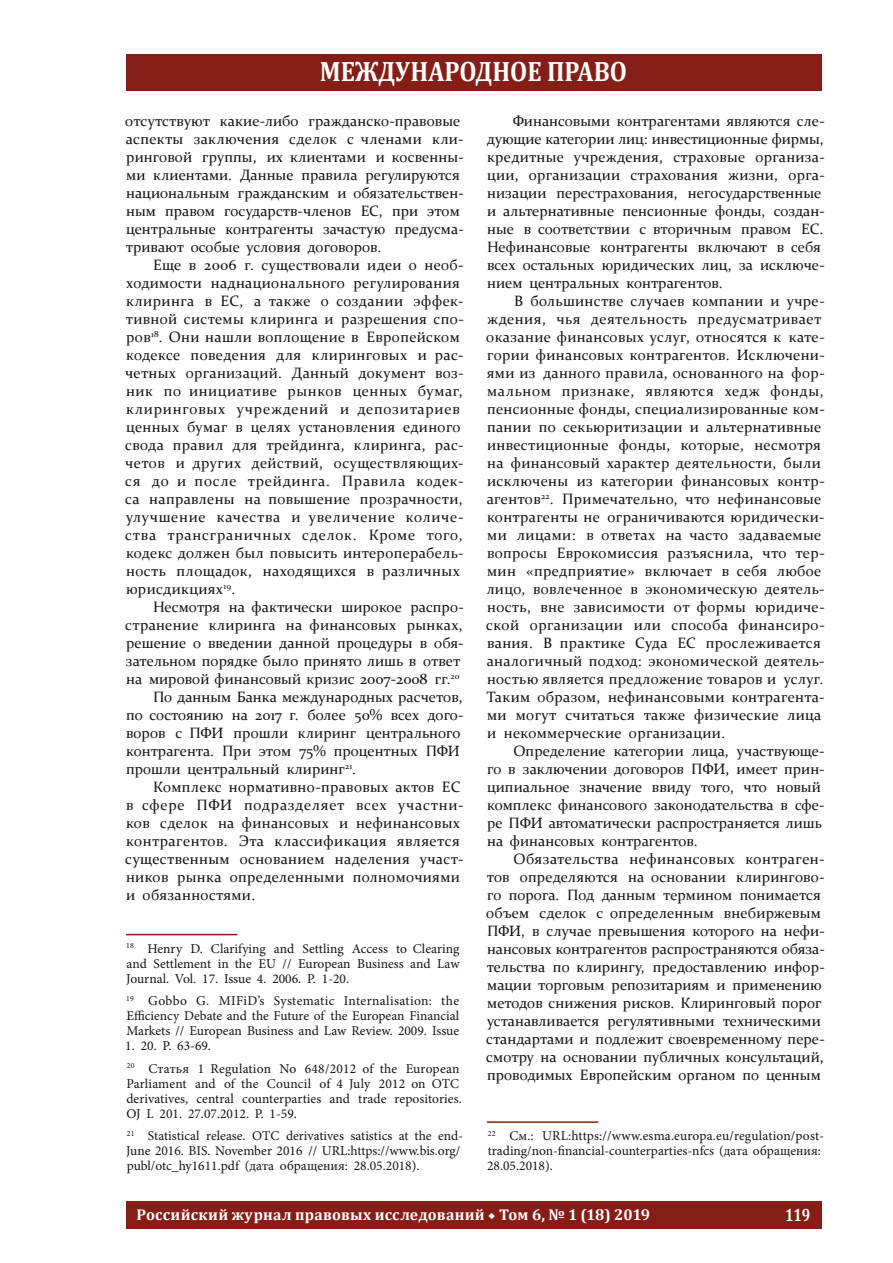
<style>
.page{position:relative;width:893px;height:1263px;background:#fff}
.page>*{position:absolute;margin:0;border:0;box-sizing:border-box;transform-origin:0 0}
.t1{font:700 28.2px "Cambria";color:#fff;scale:.88 1}
.t2{font:700 17.85px "Cambria";color:#fff;scale:.8 1}
.t3{font:700 15.6px "Cambria";letter-spacing:.015em;color:#fff}
.t4{font:15px/18px "Constantia";letter-spacing:.01em;color:#131413}
.t5{font:15px "Constantia";letter-spacing:.03em;color:#131413}
.t6{font:15px "Constantia";letter-spacing:.05em;color:#131413}
.t7{font:13.5px/15px "Minion Pro";color:#131413}
.s1{font-family:"Minion Pro"}
</style>
<div class="page">
<div style="left:126px;top:54px;width:695px;height:36px;background:#851e17"></div>
<div style="left:126px;top:1202px;width:695px;height:27px;background:#851e17"></div>
<hr style="left:126px;top:934px;width:111px;height:1px;background:#851e17">
<hr style="left:487px;top:1121px;width:111px;height:2px;background:#851e17">
<h1 class="t1" style="left:320px;top:51px;width:350px">МЕЖДУНАРОДНОЕ ПРАВО</h1>
<p class="t4" style="left:125px;top:111px;width:340px">отсутствуют какие-либо гражданско-правовые аспекты заключения сделок с членами кли&shy;ринговой группы, их клиентами и косвенны&shy;ми клиентами. Данные правила регулируются национальным гражданским и обязательствен&shy;ным правом государств-членов ЕС, при этом центральные контрагенты зачастую предусма&shy;тривают особые условия договоров.</p>
<p class="t4" style="left:125px;top:255px;width:340px;text-indent:28px">Еще в 2006 г. существовали идеи о необ&shy;ходимости наднационального регулирования клиринга в ЕС, а также о создании эффек&shy;тивной системы клиринга и разрешения спо&shy;ров<sup>18</sup>. Они нашли воплощение в Европейском кодексе поведения для клиринговых и рас&shy;четных организаций. Данный документ воз&shy;ник по инициативе рынков ценных бумаг, клиринговых учреждений и депозитариев ценных бумаг в целях установления единого свода правил для трейдинга, клиринга, рас&shy;четов и других действий, осуществляющих&shy;ся до и после трейдинга. Правила кодек&shy;са направлены на повышение прозрачности, улучшение качества и увеличение количе&shy;ства трансграничных сделок. Кроме того, кодекс должен был повысить интероперабель&shy;ность площадок, находящихся в различных юрисдикциях<sup>19</sup>.</p>
<p class="t4" style="left:153px;top:597px;width:312px">Несмотря на фактически широкое распро-</p>
<p class="t4" style="left:125px;top:615px;width:339px">странение клиринга на финансовых рынках,</p>
<p class="t4" style="left:126px;top:633px;width:339px">решение о введении данной процедуры в обя-</p>
<p class="t4" style="left:126px;top:651px;width:336px">зательном порядке было принято лишь в ответ</p>
<p class="t4" style="left:126px;top:669px;width:335px">на мировой финансовый кризис 2007-2008 гг.<sup>20</sup></p>
<p class="t4" style="left:153px;top:687px;width:311px">По данным Банка международных расчетов,</p>
<p class="t4" style="left:126px;top:705px;width:339px">по состоянию на 2017 г. более 50% всех дого-</p>
<p class="t4" style="left:126px;top:723px;width:336px">воров с ПФИ прошли клиринг центрального</p>
<p class="t4" style="left:126px;top:741px;width:335px">контрагента. При этом 75% процентных ПФИ</p>
<p class="t4" style="left:126px;top:759px;width:231px">прошли центральный клиринг<sup>21</sup>.</p>
<p class="t4" style="left:153px;top:777px;width:309px">Комплекс нормативно-правовых актов ЕС</p>
<p class="t6" style="left:126px;top:795px;width:339px">в сфере ПФИ подразделяет всех участни-</p>
<p class="t4" style="left:126px;top:813px;width:335px">ков сделок на финансовых и нефинансовых</p>
<p class="t5" style="left:126px;top:831px;width:335px">контрагентов. Эта классификация является</p>
<p class="t4" style="left:125px;top:849px;width:340px">существенным основанием наделения участ-</p>
<p class="t4" style="left:126px;top:867px;width:335px">ников рынка определенными полномочиями</p>
<p class="t4" style="left:126px;top:885px;width:131px">и обязанностями.</p>
<p class="t7" style="left:126px;top:941px;width:335px;text-align:justify"><sup>18</sup> Henry D. Clarifying and Settling Access to Clearing and Settlement in the EU // European Business and Law Journal. Vol. 17. Issue 4. 2006. P. 1-20.</p>
<p class="t7" style="left:126px;top:993px;width:335px;text-align:justify"><sup>19</sup> Gobbo G. MIFiD’s Systematic Internalisation: the Efficiency Debate and the Future of the European Financial Markets // European Business and Law Review. 2009. Issue</p>
<p class="t7" style="left:125px;top:1034px;width:336px;line-height:22.5px">1. 20. P. 63-69.<br><sup>20</sup> Статья 1 Regulation No 648/2012 of the European</p>
<p class="t7" style="left:126px;top:1076px;width:337px">Parliament and of the Council of 4 July 2012 on OTC derivatives, central counterparties and trade repositories.<br>OJ L 201. 27.07.2012. P. 1-59.</p>
<p class="t7" style="left:126px;top:1128px;width:338px"><sup>21</sup> Statistical release. OTC derivatives satistics at the end-<br>June 2016. BIS. November 2016 // URL:https://www.bis.org/ publ/otc_hy1611.pdf (дата обращения: 28.05.2018).</p>
<p class="t4" style="left:487px;top:111px;width:339px;text-indent:26px">Финансовыми контрагентами являются сле&shy;дующие категории лиц: инвестиционные фирмы, кредитные учреждения, страховые организа&shy;ции, организации страхования жизни, орга&shy;низации перестрахования, негосударственные и альтернативные пенсионные фонды, создан&shy;ные в соответствии с вторичным правом ЕС.<br>Нефинансовые контрагенты включают в себя всех остальных юридических лиц, за исключе&shy;нием центральных контрагентов.</p>
<p class="t4" style="left:486px;top:291px;width:340px;text-indent:28px">В большинстве случаев компании и учре&shy;ждения, чья деятельность предусматривает оказание финансовых услуг, относятся к кате&shy;гории финансовых контрагентов. Исключени&shy;ями из данного правила, основанного на фор&shy;мальном признаке, являются хедж фонды, пенсионные фонды, специализированные ком&shy;пании по секьюритизации и альтернативные инвестиционные фонды, которые, несмотря на финансовый характер деятельности, были исключены из категории финансовых контр&shy;агентов<sup>22</sup>. Примечательно, что нефинансовые контрагенты не ограничиваются юридически&shy;ми лицами: в ответах на часто задаваемые вопросы Еврокомиссия разъяснила, что тер&shy;мин «предприятие» включает в себя любое лицо, вовлеченное в экономическую деятель&shy;ность, вне зависимости от формы юридиче&shy;ской организации или способа финансиро&shy;вания. В практике Суда ЕС прослеживается аналогичный подход: экономической деятель&shy;ностью является предложение товаров и услуг.<br>Таким образом, нефинансовыми контрагента&shy;ми могут считаться также физические лица и некоммерческие организации.</p>
<p class="t4" style="left:487px;top:741px;width:339px;text-indent:26px">Определение категории лица, участвующе&shy;го в заключении договоров ПФИ, имеет прин&shy;ципиальное значение ввиду того, что новый комплекс финансового законодательства в сфе&shy;ре ПФИ автоматически распространяется лишь на финансовых контрагентов.</p>
<p class="t4" style="left:486px;top:849px;width:340px;text-indent:27px">Обязательства нефинансовых контраген&shy;тов определяются на основании клирингово&shy;го порога. Под данным термином понимается объем сделок с определенным внебиржевым ПФИ, в случае превышения которого на нефи&shy;нансовых контрагентов распространяются обяза&shy;тельства по клирингу, предоставлению инфор&shy;мации торговым репозитариям и применению методов снижения рисков. Клиринговый порог устанавливается регулятивными техническими стандартами и подлежит своевременному пере&shy;смотру на основании публичных консультаций, проводимых Европейским органом по ценным</p>
<p class="t7" style="left:487px;top:1128px;width:339px"><sup>22</sup> См.: URL:https://www.esma.europa.eu/regulation/post&shy;trading/non-financial-counterparties-nfcs (дата обращения:<br>28.05.2018).</p>
<p class="t3" style="left:137px;top:1203px;width:515px">Российский журнал правовых исследований <span class="s1">◆</span> Том 6, № 1 (18) 2019</p>
<p class="t2" style="left:785px;top:1202px;width:33px">119</p>
</div>
